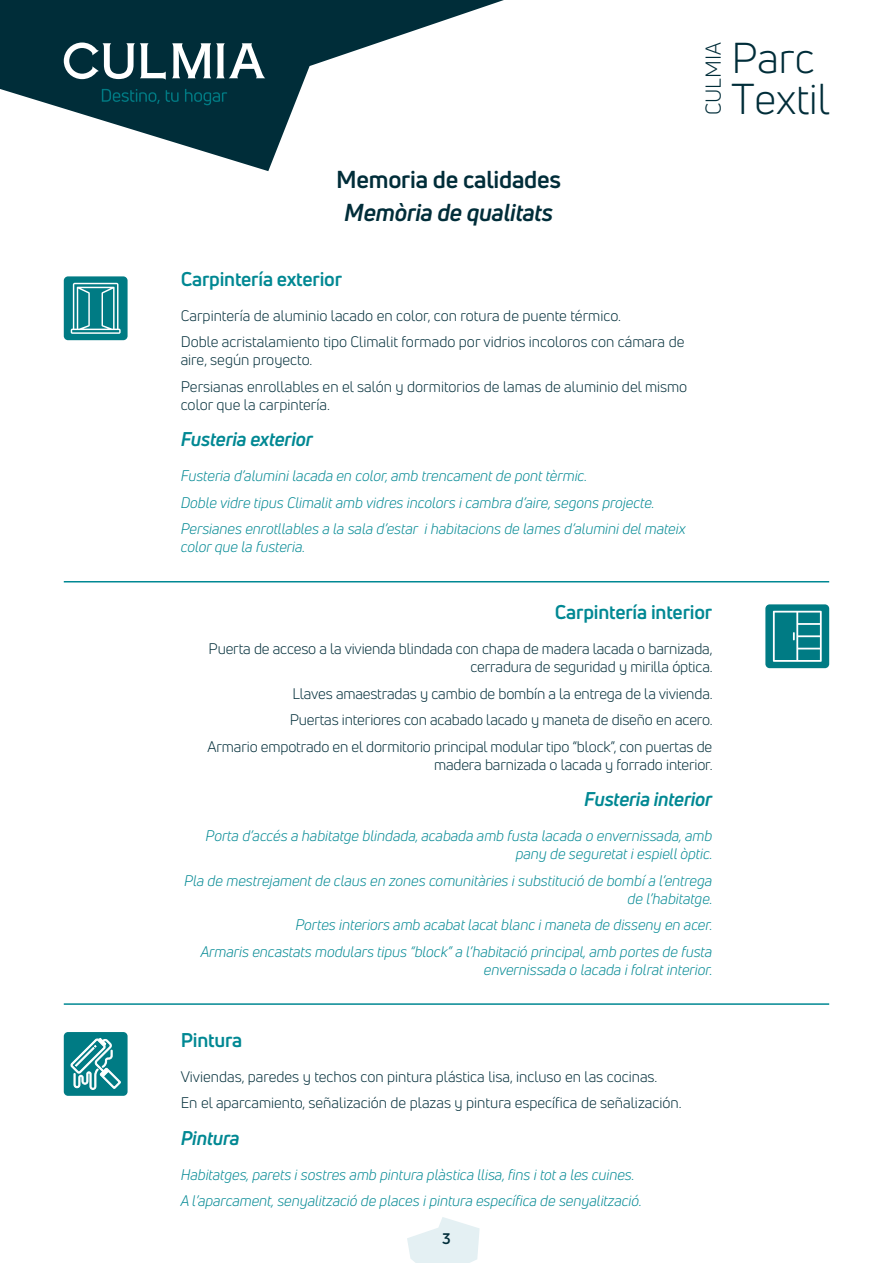
<style>
.page{position:relative;width:893px;height:1263px;background:#fff}
.page>*{position:absolute;margin:0;border:0;box-sizing:border-box;transform-origin:0 0}
.t1{font:42.3px/41.4px "Uni Neue";color:#002d39}
.t2{font:700 24px "Uni Neue";letter-spacing:-.01em;color:#002d39}
.t3{font:italic 700 24px "Uni Neue";letter-spacing:-.01em;color:#002d39}
.t4{font:21.15px "Uni Neue";color:#002d39}
.t5{font:700 19.5px "Uni Neue";letter-spacing:-.01em;color:#008893}
.t6{font:italic 700 19.5px "Uni Neue";letter-spacing:-.01em;color:#008893}
.t7{font:italic 15px/26.5px "Uni Neue";color:#008893;text-align:right}
.t8{font:15px/26.5px "Uni Neue";letter-spacing:-.005em;color:#002d39}
.t9{font:700 15px "Uni Neue";color:#002d39}
</style>
<div class="page">
<svg style="left:0;top:0;width:504px;height:171px"></svg>
<svg style="left:407px;top:1217px;width:73px;height:46px"></svg>
<svg style="left:172px;top:43px;width:93px;height:35px"></svg>
<svg style="left:64px;top:43px;width:102px;height:37px"></svg>
<svg style="left:102px;top:89px;width:125px;height:16px;background:#003e49"></svg>
<div style="left:64px;top:276px;width:64px;height:64px;background:#007b84;border-radius:4px"></div>
<svg style="left:71px;top:283px;width:50px;height:51px"></svg>
<div style="left:765px;top:604px;width:64px;height:64px;background:#007b84;border-radius:4px"></div>
<svg style="left:773px;top:611px;width:49px;height:51px"></svg>
<hr style="left:64px;top:581px;width:765px;height:1px;background:#008893">
<hr style="left:64px;top:1003px;width:765px;height:2px;background:#008893">
<div style="left:64px;top:1032px;width:64px;height:64px;background:#007b84;border-radius:4px"></div>
<svg style="left:70px;top:1037px;width:51px;height:53px"></svg>
<h3 class="t4" style="left:701px;top:115px;width:74px;rotate:-90deg">CULMIA</h3>
<h1 class="t1" style="left:731px;top:37px;width:100px">Parc<br>Textil</h1>
<h2 class="t2" style="left:336px;top:164px;width:226px">Memoria de calidades</h2>
<h2 class="t3" style="left:344px;top:198px;width:210px">Memòria de qualitats</h2>
<h3 class="t5" style="left:181px;top:266px;width:163px">Carpintería exterior</h3>
<p class="t8" style="left:181px;top:302px;width:505px">Carpintería de aluminio lacado en color, con rotura de puente térmico.<br>Doble acristalamiento tipo Climalit formado por vidrios incoloros con cámara de</p>
<p class="t8" style="left:181px;top:347px;width:508px">aire, según proyecto.<br>Persianas enrollables en el salón y dormitorios de lamas de aluminio del mismo</p>
<p class="t8" style="left:181px;top:391px;width:151px">color que la carpintería.</p>
<h3 class="t6" style="left:181px;top:427px;width:134px">Fusteria exterior</h3>
<p class="t7" style="left:181px;top:463px;width:506px;text-align:left">Fusteria d’alumini lacada en color, amb trencament de pont tèrmic.<br>Doble vidre tipus Climalit amb vidres incolors i cambra d’aire, segons projecte.<br>Persianes enrotllables a la sala d’estar i habitacions de lames d’alumini del mateix</p>
<p class="t7" style="left:181px;top:534px;width:126px">color que la fusteria.</p>
<h3 class="t5" style="left:555px;top:600px;width:159px">Carpintería interior</h3>
<p class="t8" style="left:209px;top:640px;width:505px;line-height:18px;text-align:right">Puerta de acceso a la vivienda blindada con chapa de madera lacada o barnizada, cerradura de seguridad y mirilla óptica.</p>
<p class="t8" style="left:208px;top:680px;width:506px;text-align:right">Llaves amaestradas y cambio de bombín a la entrega de la vivienda.<br>Puertas interiores con acabado lacado y maneta de diseño en acero.<br>Armario empotrado en el dormitorio principal modular tipo “block”, con puertas de</p>
<p class="t8" style="left:434px;top:751px;width:280px">madera barnizada o lacada y forrado interior.</p>
<h3 class="t6" style="left:584px;top:787px;width:130px">Fusteria interior</h3>
<p class="t7" style="left:205px;top:827px;width:509px;line-height:18px">Porta d’accés a habitatge blindada, acabada amb fusta lacada o envernissada, amb pany de seguretat i espiell òptic.</p>
<p class="t7" style="left:184px;top:871px;width:530px;line-height:18px">Pla de mestrejament de claus en zones comunitàries i substitució de bombí a l’entrega de l’habitatge.</p>
<p class="t7" style="left:201px;top:911px;width:513px">Portes interiors amb acabat lacat blanc i maneta de disseny en acer.<br>Armaris encastats modulars tipus “block” a l’habitació principal, amb portes de fusta</p>
<p class="t7" style="left:484px;top:956px;width:230px">envernissada o lacada i folrat interior.</p>
<h3 class="t5" style="left:181px;top:1027px;width:63px">Pintura</h3>
<p class="t8" style="left:181px;top:1063px;width:502px">Viviendas, paredes y techos con pintura plástica lisa, incluso en las cocinas.<br>En el aparcamiento, señalización de plazas y pintura específica de señalización.</p>
<h3 class="t6" style="left:181px;top:1125px;width:60px">Pintura</h3>
<p class="t7" style="left:181px;top:1161px;width:463px;text-align:left">Habitatges, parets i sostres amb pintura plàstica llisa, fins i tot a les cuines.<br>A l’aparcament, senyalització de places i pintura específica de senyalització.</p>
<p class="t9" style="left:442px;top:1229px;width:10px">3</p>
</div>
